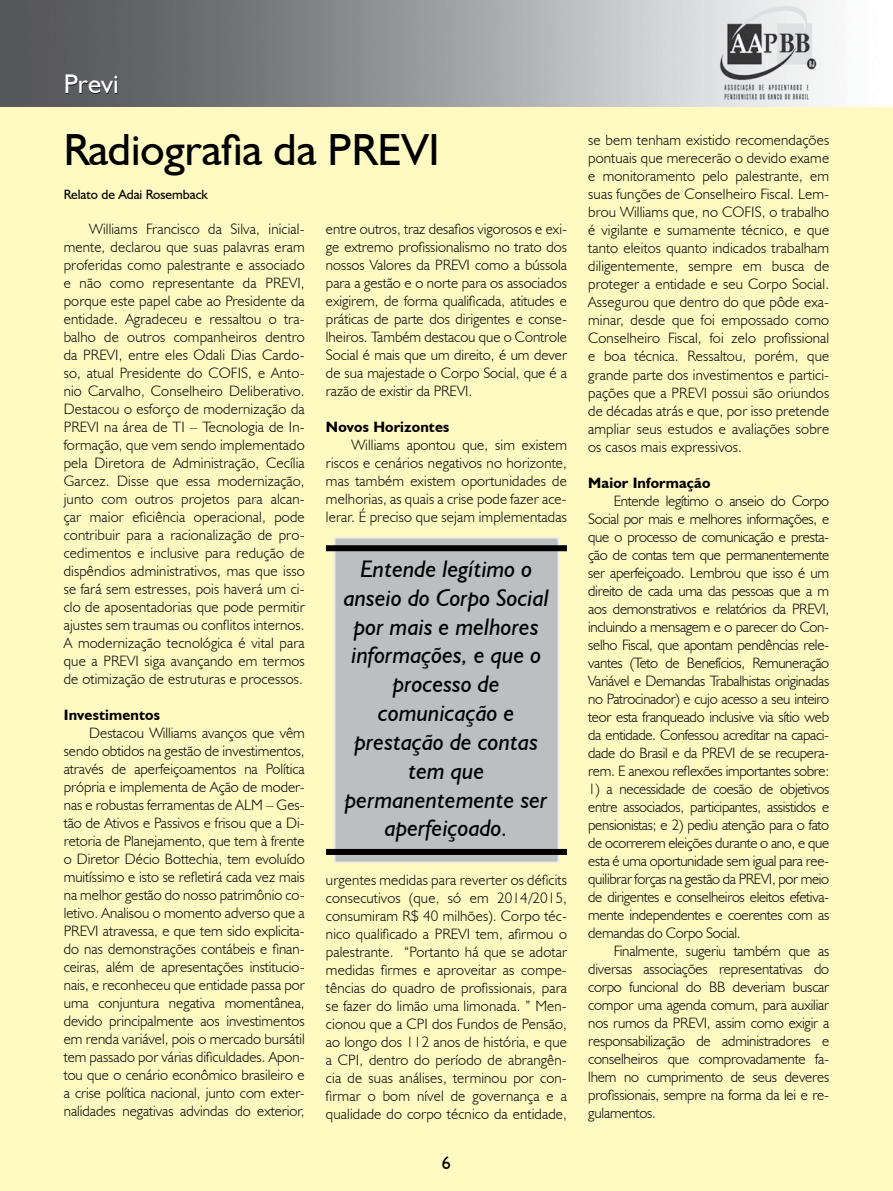
<style>
.page{position:relative;width:893px;height:1191px;background:#fff}
.page>*{position:absolute;margin:0;border:0;box-sizing:border-box;transform-origin:0 0}
.t1{font:45px "Humanist 521 BT";color:#000}
.t2{font:27px "Humanist 521 BT";color:#fff}
.t3{font:italic 24px/28.8px "Humanist 521 BT";color:#000;text-align:center}
.t4{font:18px "Humanist 521 BT";color:#000}
.t5{font:300 15px/18px "Humanist 521 BT";color:#000;text-align:justify}
.t6{font:700 15px "Humanist 521 BT";letter-spacing:.01em;color:#000}
.t7{font:13.5px "Humanist 521 BT";color:#000}
</style>
<div class="page">
<div style="left:0;top:106px;width:893px;height:1085px;background:#fffac2"></div>
<img style="left:0;top:0;width:825px;height:106px">
<svg style="left:66px;top:75px;width:52px;height:18px"></svg>
<div style="left:334px;top:537px;width:225px;height:326px;background:#bcbec0;border:2px solid #e9e9ea"></div>
<div style="left:326px;top:545px;width:241px;height:6px;background:#000"></div>
<div style="left:326px;top:849px;width:241px;height:6px;background:#000"></div>
<h2 class="t2" style="left:64px;top:67px;width:57px">Previ</h2>
<h1 class="t1" style="left:64px;top:122px;width:377px">Radiografia da PREVI</h1>
<p class="t7" style="left:64px;top:186px;width:146px">Relato de Adai Rosemback</p>
<p class="t5" style="left:64px;top:220px;width:243px;text-indent:26px">Williams Francisco da Silva, inicial&shy;mente, declarou que suas palavras eram proferidas como palestrante e associado e não como representante da PREVI, porque este papel cabe ao Presidente da entidade. Agradeceu e ressaltou o tra&shy;balho de outros companheiros dentro da PREVI, entre eles Odali Dias Cardo&shy;so, atual Presidente do COFIS, e Anto&shy;nio Carvalho, Conselheiro Deliberativo.<br>Destacou o esforço de modernização da PREVI na área de TI – Tecnologia de In&shy;formação, que vem sendo implementado pela Diretora de Administração, Cecília Garcez. Disse que essa modernização, junto com outros projetos para alcan&shy;çar maior eficiência operacional, pode contribuir para a racionalização de pro&shy;cedimentos e inclusive para redução de dispêndios administrativos, mas que isso se fará sem estresses, pois haverá um ci&shy;clo de aposentadorias que pode permitir ajustes sem traumas ou conflitos internos.<br>A modernização tecnológica é vital para que a PREVI siga avançando em termos de otimização de estruturas e processos.</p>
<p class="t6" style="left:64px;top:706px;width:98px">Investimentos</p>
<p class="t5" style="left:64px;top:724px;width:243px;text-indent:26px">Destacou Williams avanços que vêm sendo obtidos na gestão de investimentos, através de aperfeiçoamentos na Política própria e implementa de Ação de moder&shy;nas e robustas ferramentas de ALM – Ges&shy;tão de Ativos e Passivos e frisou que a Di&shy;retoria de Planejamento, que tem à frente o Diretor Décio Bottechia, tem evoluído muitíssimo e isto se refletirá cada vez mais na melhor gestão do nosso patrimônio co&shy;letivo. Analisou o momento adverso que a PREVI atravessa, e que tem sido explicita&shy;do nas demonstrações contábeis e finan&shy;ceiras, além de apresentações institucio&shy;nais, e reconheceu que entidade passa por uma conjuntura negativa momentânea, devido principalmente aos investimentos em renda variável, pois o mercado bursátil tem passado por várias dificuldades. Apon&shy;tou que o cenário econômico brasileiro e a crise política nacional, junto com exter&shy;nalidades negativas advindas do exterior,</p>
<p class="t5" style="left:326px;top:220px;width:243px">entre outros, traz desafios vigorosos e exi&shy;ge extremo profissionalismo no trato dos nossos Valores da PREVI como a bússola para a gestão e o norte para os associados exigirem, de forma qualificada, atitudes e práticas de parte dos dirigentes e conse&shy;lheiros. Também destacou que o Controle Social é mais que um direito, é um dever de sua majestade o Corpo Social, que é a razão de existir da PREVI.</p>
<p class="t6" style="left:326px;top:418px;width:125px">Novos Horizontes</p>
<p class="t5" style="left:326px;top:436px;width:242px;text-indent:26px">Williams apontou que, sim existem riscos e cenários negativos no horizonte, mas também existem oportunidades de melhorias, as quais a crise pode fazer ace&shy;lerar. É preciso que sejam implementadas</p>
<h3 class="t3" style="left:344px;top:554px;width:207px">Entende legítimo o anseio do Corpo Social por mais e melhores informações, e que o processo de comunicação e prestação de contas tem que permanentemente ser aperfeiçoado.</h3>
<p class="t5" style="left:326px;top:870px;width:243px">urgentes medidas para reverter os déficits consecutivos (que, só em 2014/2015, consumiram R$ 40 milhões). Corpo téc&shy;nico qualificado a PREVI tem, afirmou o palestrante. “Portanto há que se adotar medidas firmes e aproveitar as compe&shy;tências do quadro de profissionais, para se fazer do limão uma limonada. ” Men&shy;cionou que a CPI dos Fundos de Pensão, ao longo dos 112 anos de história, e que a CPI, dentro do período de abrangên&shy;cia de suas análises, terminou por con&shy;firmar o bom nível de governança e a qualidade do corpo técnico da entidade,</p>
<p class="t4" style="left:442px;top:1151px;width:11px">6</p>
<p class="t5" style="left:588px;top:131px;width:242px">se bem tenham existido recomendações pontuais que merecerão o devido exame e monitoramento pelo palestrante, em suas funções de Conselheiro Fiscal. Lem&shy;brou Williams que, no COFIS, o trabalho é vigilante e sumamente técnico, e que tanto eleitos quanto indicados trabalham diligentemente, sempre em busca de proteger a entidade e seu Corpo Social.<br>Assegurou que dentro do que pôde exa&shy;minar, desde que foi empossado como Conselheiro Fiscal, foi zelo profissional e boa técnica. Ressaltou, porém, que grande parte dos investimentos e partici&shy;pações que a PREVI possui são oriundos de décadas atrás e que, por isso pretende ampliar seus estudos e avaliações sobre os casos mais expressivos.</p>
<p class="t6" style="left:588px;top:473px;width:124px">Maior Informação</p>
<p class="t5" style="left:588px;top:491px;width:243px;text-indent:26px">Entende legítimo o anseio do Corpo Social por mais e melhores informações, e que o processo de comunicação e presta&shy;ção de contas tem que permanentemente ser aperfeiçoado. Lembrou que isso é um direito de cada uma das pessoas que a m aos demonstrativos e relatórios da PREVI, incluindo a mensagem e o parecer do Con&shy;selho Fiscal, que apontam pendências rele&shy;vantes (Teto de Benefícios, Remuneração Variável e Demandas Trabalhistas originadas no Patrocinador) e cujo acesso a seu inteiro teor esta franqueado inclusive via sítio web da entidade. Confessou acreditar na capaci&shy;dade do Brasil e da PREVI de se recupera&shy;rem. E anexou reflexões importantes sobre:</p>
<p class="t5" style="left:588px;top:779px;width:243px">1) a necessidade de coesão de objetivos entre associados, participantes, assistidos e pensionistas; e 2) pediu atenção para o fato de ocorrerem eleições durante o ano, e que esta é uma oportunidade sem igual para ree&shy;quilibrar forças na gestão da PREVI, por meio de dirigentes e conselheiros eleitos efetiva&shy;mente independentes e coerentes com as demandas do Corpo Social.</p>
<p class="t5" style="left:588px;top:941px;width:243px;text-indent:26px">Finalmente, sugeriu também que as diversas associações representativas do corpo funcional do BB deveriam buscar compor uma agenda comum, para auxiliar nos rumos da PREVI, assim como exigir a responsabilização de administradores e conselheiros que comprovadamente fa&shy;lhem no cumprimento de seus deveres profissionais, sempre na forma da lei e re&shy;gulamentos.</p>
</div>
